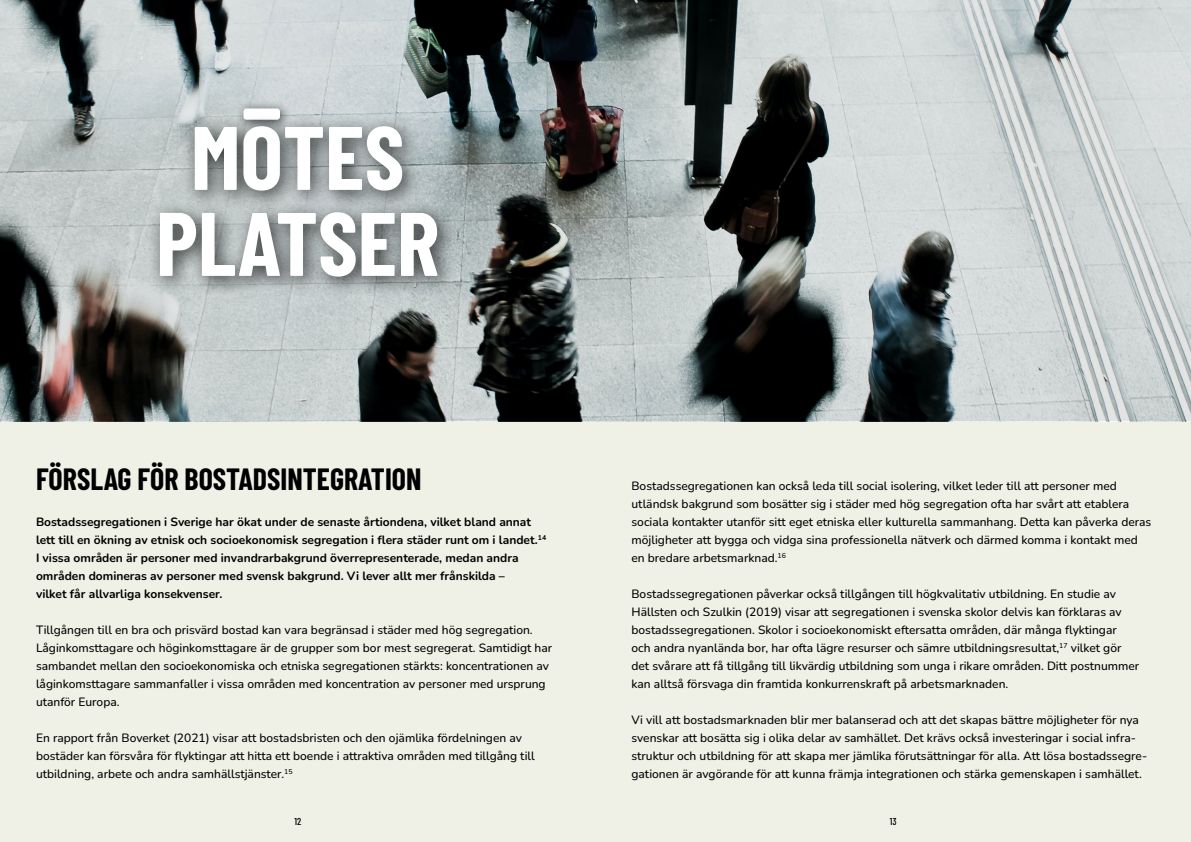
<style>
.page{position:relative;width:1191px;height:842px;background:#fff}
.page>*{position:absolute;margin:0;border:0;box-sizing:border-box;transform-origin:0 0}
.t1{font:700 90px/86px "Barlow Condensed";color:#fff;text-align:center}
.t2{font:700 30px "Barlow Condensed";color:#000}
.t3{font:500 12px/18px "Nunito";color:#000}
.t4{font:700 12px/18px "Nunito";color:#000}
.t5{font:500 10px "Barlow Condensed";color:#000}
</style>
<div class="page">
<div style="left:0;top:421px;width:1191px;height:421px;background:#eff0e6"></div>
<img style="left:0;top:0;width:1191px;height:421px">
<div style="left:235px;top:100px;width:57px;height:33px;background:#000;opacity:.75"></div>
<div style="left:243px;top:108px;width:37px;height:12px;background:#fff;border-radius:3px"></div>
<div style="left:147px;top:114px;width:311px;height:183px;background:#000;opacity:.75"></div>
<h1 class="t1" style="left:156px;top:110px;width:285px">MOTES<br>PLATSER</h1>
<h2 class="t2" style="left:36px;top:458px;width:387px">FÖRSLAG FÖR BOSTADSINTEGRATION</h2>
<p class="t4" style="left:36px;top:512px;width:512px">Bostadssegregationen i Sverige har ökat under de senaste årtiondena, vilket bland annat lett till en ökning av etnisk och socioekonomisk segregation i flera städer runt om i landet.<sup>14<br></sup>I vissa områden är personer med invandrarbakgrund överrepresenterade, medan andra områden domineras av personer med svensk bakgrund. Vi lever allt mer frånskilda –<br>vilket får allvarliga konsekvenser.</p>
<p class="t3" style="left:36px;top:620px;width:518px">Tillgången till en bra och prisvärd bostad kan vara begränsad i städer med hög segregation.<br>Låginkomsttagare och höginkomsttagare är de grupper som bor mest segregerat. Samtidigt har sambandet mellan den socioekonomiska och etniska segregationen stärkts: koncentrationen av låginkomsttagare sammanfaller i vissa områden med koncentration av personer med ursprung utanför Europa.</p>
<p class="t3" style="left:36px;top:728px;width:500px">En rapport från Boverket (2021) visar att bostadsbristen och den ojämlika fördelningen av bostäder kan försvåra för flyktingar att hitta ett boende i attraktiva områden med tillgång till utbildning, arbete och andra samhällstjänster.<sup>15</sup></p>
<p class="t3" style="left:631px;top:477px;width:521px">Bostadssegregationen kan också leda till social isolering, vilket leder till att personer med utländsk bakgrund som bosätter sig i städer med hög segregation ofta har svårt att etablera sociala kontakter utanför sitt eget etniska eller kulturella sammanhang. Detta kan påverka deras möjligheter att bygga och vidga sina professionella nätverk och därmed komma i kontakt med en bredare arbetsmarknad.<sup>16</sup></p>
<p class="t3" style="left:631px;top:585px;width:509px">Bostadssegregationen påverkar också tillgången till högkvalitativ utbildning. En studie av Hällsten och Szulkin (2019) visar att segregationen i svenska skolor delvis kan förklaras av bostadssegregationen. Skolor i socioekonomiskt eftersatta områden, där många flyktingar<br>och andra nyanlända bor, har ofta lägre resurser och sämre utbildningsresultat,<sup>17</sup> vilket gör det svårare att få tillgång till likvärdig utbildning som unga i rikare områden. Ditt postnummer kan alltså försvaga din framtida konkurrenskraft på arbetsmarknaden.</p>
<p class="t3" style="left:631px;top:711px;width:517px">Vi vill att bostadsmarknaden blir mer balanserad och att det skapas bättre möjligheter för nya svenskar att bosätta sig i olika delar av samhället. Det krävs också investeringar i social infra&shy;struktur och utbildning för att skapa mer jämlika förutsättningar för alla. Att lösa bostadssegre&shy;gationen är avgörande för att kunna främja integrationen och stärka gemenskapen i samhället.</p>
<p class="t5" style="left:294px;top:814px;width:8px">12</p>
<p class="t5" style="left:889px;top:814px;width:8px">13</p>
</div>
